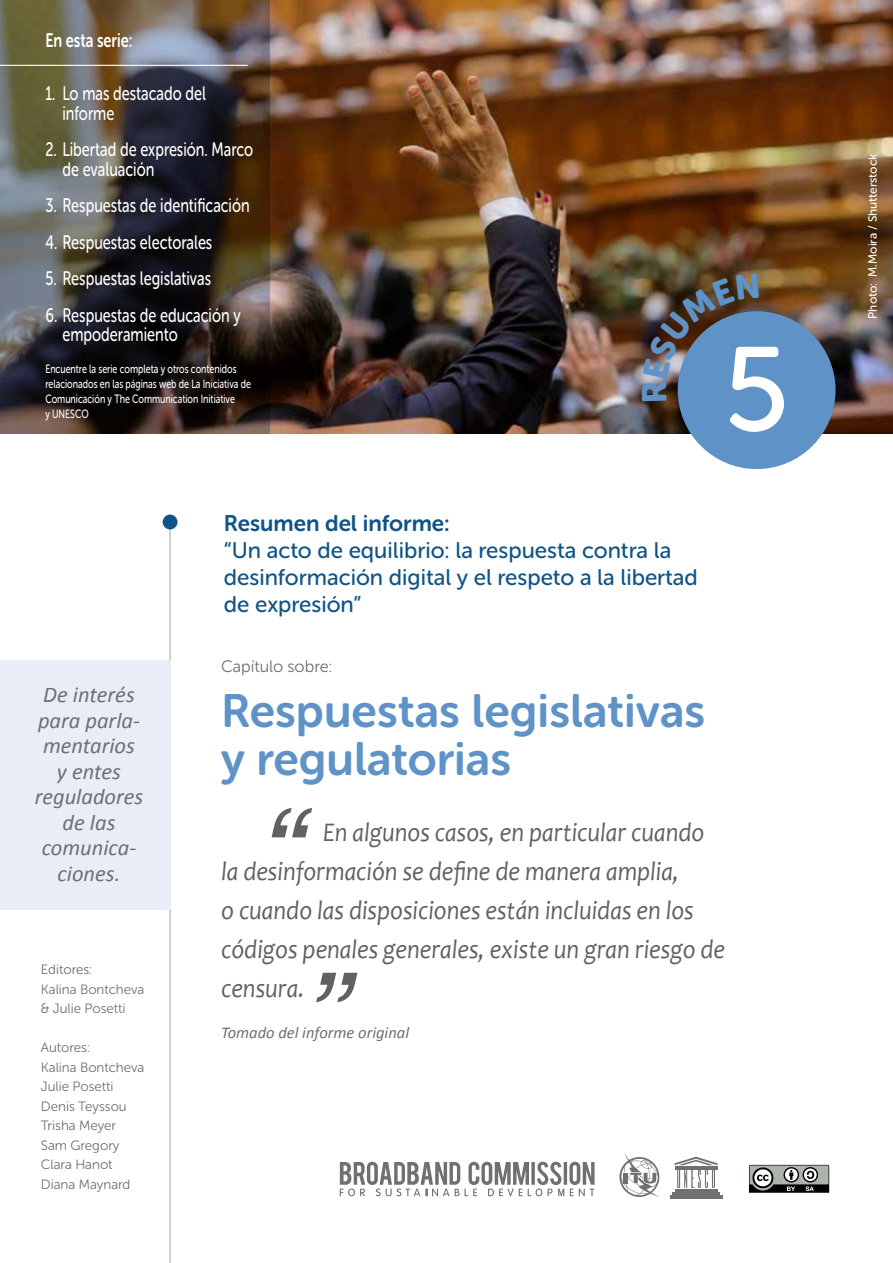
<style>
.page{position:relative;width:893px;height:1263px;background:#fff}
.page>*{position:absolute;margin:0;border:0;box-sizing:border-box;transform-origin:0 0}
.t1{font:118.5px "Museo Sans Rounded 500";color:#fff}
.t2{font:46.5px/48px "Museo Sans Rounded 700";color:#5f92c6}
.t3{font:italic 27px/39px "Candara";color:#616160;scale:.9 1}
.t4{font:22.5px/27px "Museo Sans Rounded 500";color:#0f5487}
.t5{font:italic 22.5px/25.5px "Calibri";color:#706f6f;text-align:center}
.t6{font:22.5px "Museo Sans Rounded 700";color:#0f5487}
.t7{font:19.5px/19.5px "Museo Sans Rounded 500";color:#fff;scale:.75 1}
.t8{font:19.5px "Museo Sans Rounded 700";color:#fff;scale:.75 1}
.t9{font:italic 16.5px "Calibri";color:#706f6f}
.t10{font:16.5px "Museo Sans Rounded 300";color:#706f6f}
.t11{font:13.5px/19.5px "Museo Sans Rounded 300";color:#706f6f}
.t12{font:12px/15px "Museo Sans Rounded 500";color:#fff;scale:.75 1}
.t13{font:12px "Museo Sans Rounded 500";color:#fff}
</style>
<div class="page">
<hr style="left:170px;top:0;width:1px;height:1263px;background:#aeaeae">
<div style="left:155px;top:422px;width:28px;height:100px;background:#fff"></div>
<img style="left:269px;top:0;width:624px;height:434px">
<div style="left:678px;top:311px;width:157px;height:158px;background:#5f92c6;border-radius:50%"></div>
<div style="left:163px;top:514px;width:15px;height:15px;background:#0f5487;border-radius:50%"></div>
<svg style="left:272px;top:808px;width:40px;height:29px"></svg>
<svg style="left:316px;top:973px;width:41px;height:29px"></svg>
<img style="left:0;top:0;width:269px;height:434px">
<div style="left:0;top:660px;width:170px;height:250px;background:#e8edf8"></div>
<hr style="left:0;top:65px;width:248px;height:1px;background:#fff">
<svg style="left:340px;top:1162px;width:255px;height:34px"></svg>
<hr style="left:675px;top:1189px;width:42px;height:3px;background:#707070">
<hr style="left:672px;top:1192px;width:48px;height:3px;background:#707070">
<hr style="left:670px;top:1195px;width:52px;height:3px;background:#707070">
<svg style="left:675px;top:1157px;width:42px;height:31px"></svg>
<svg style="left:619px;top:1153px;width:41px;height:44px"></svg>
<svg style="left:749px;top:1165px;width:80px;height:28px;background:#737673"></svg>
<svg style="left:642px;top:274px;width:117px;height:127px"></svg>
<p class="t8" style="left:45px;top:29px;width:117px">En esta serie:</p>
<p class="t7" style="left:62px;top:84px;width:193px;text-indent:-17px">1. Lo mas destacado del informe</p>
<p class="t7" style="left:62px;top:140px;width:256px;text-indent:-17px">2. Libertad de expresión. Marco de evaluación</p>
<p class="t7" style="left:45px;top:196px;width:274px">3. Respuestas de identificación</p>
<p class="t7" style="left:45px;top:232px;width:224px">4. Respuestas electorales</p>
<p class="t7" style="left:45px;top:269px;width:223px">5. Respuestas legislativas</p>
<p class="t7" style="left:62px;top:305px;width:239px;text-indent:-17px">6. Respuestas de educación y empoderamiento</p>
<p class="t12" style="left:45px;top:362px;width:276px">Encuentre la serie completa y otros contenidos relacionados en las páginas web de La Iniciativa de Comunicación y The Communication Initiative<br>y UNESCO</p>
<h1 class="t1" style="left:724px;top:325px;width:67px">5</h1>
<p class="t6" style="left:224px;top:511px;width:227px">Resumen del informe:</p>
<p class="t4" style="left:224px;top:537px;width:475px">“Un acto de equilibrio: la respuesta contra la desinformación digital y el respeto a la libertad de expresión”</p>
<p class="t10" style="left:221px;top:658px;width:113px">Capítulo sobre:</p>
<p class="t5" style="left:35px;top:681px;width:110px">De interés para parla&shy;mentarios<br>y entes reguladores de las comunica&shy;ciones.</p>
<p class="t11" style="left:41px;top:960px;width:105px">Editores:<br>Kalina Bontcheva &amp; Julie Posetti</p>
<p class="t11" style="left:41px;top:1038px;width:105px">Autores:<br>Kalina Bontcheva<br>Julie Posetti<br>Denis Teyssou<br>Trisha Meyer<br>Sam Gregory<br>Clara Hanot<br>Diana Maynard</p>
<h2 class="t2" style="left:221px;top:687px;width:486px">Respuestas legislativas y regulatorias</h2>
<h3 class="t3" style="left:221px;top:812px;width:562px;text-indent:102px">En algunos casos, en particular cuando la desinformación se define de manera amplia,<br>o cuando las disposiciones están incluidas en los códigos penales generales, existe un gran riesgo de censura.</h3>
<p class="t9" style="left:221px;top:1021px;width:190px">Tomado del informe original</p>
<p class="t13" style="left:866px;top:319px;width:166px;rotate:-90deg">Photo: M.Moira / Shutterstock</p>
</div>
